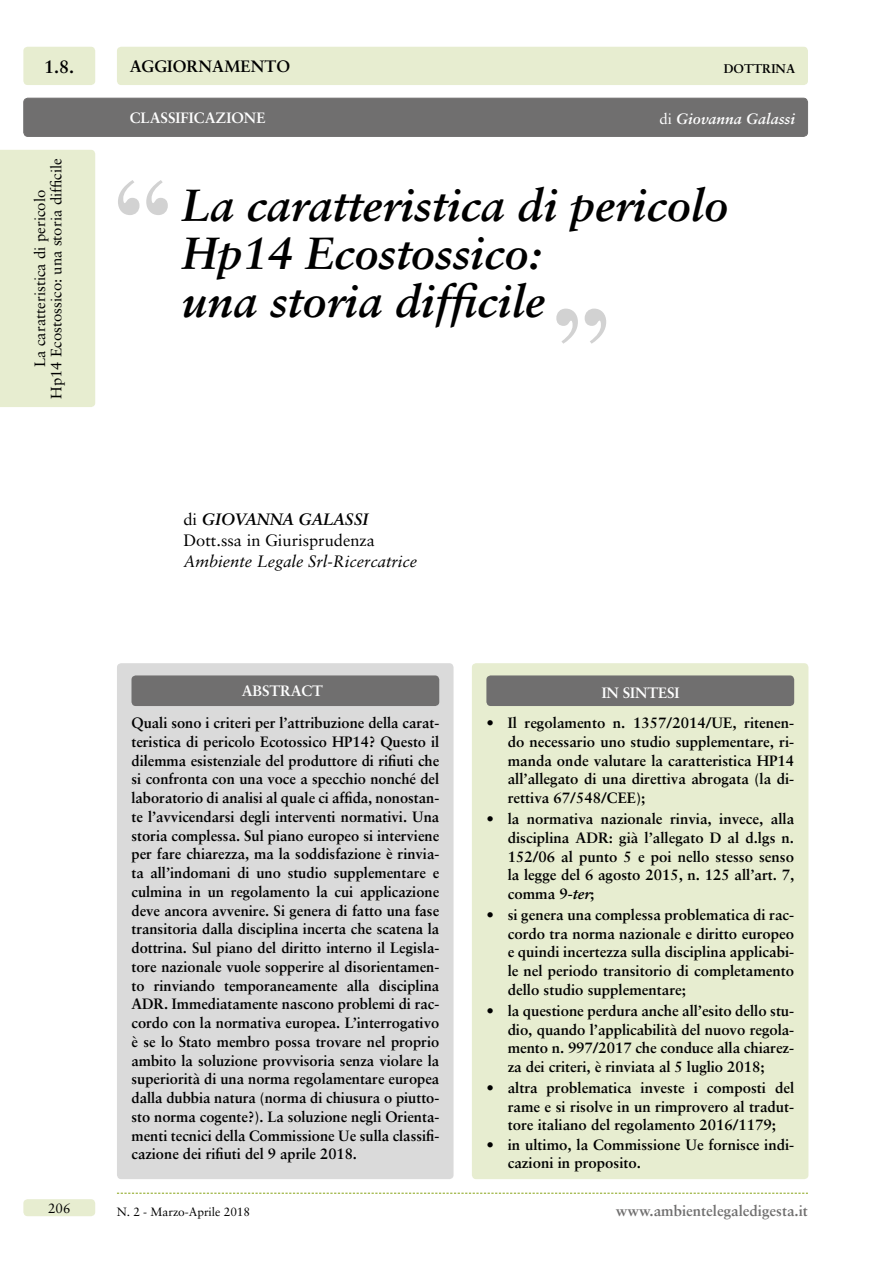
<style>
.page{position:relative;width:893px;height:1263px;background:#fff}
.page>*{position:absolute;margin:0;border:0;box-sizing:border-box;transform-origin:0 0}
.t1{font:italic 700 45px/48px "Sabon";color:#000}
.t2{font:700 18px "Sabon";color:#000}
.t3{font:16.5px/21px "Sabon";color:#000}
.t4{font:italic 16.5px "Sabon";color:#000}
.t5{font:700 16.5px "Sabon";color:#000}
.t6{font:700 15px/18.8px "Sabon";color:#000;text-align:justify}
.t7{font:15px/16.5px "Sabon";color:#000;text-align:center}
.t8{font:700 15px "Sabon";letter-spacing:-.005em;color:#fff}
.t9{font:700 15px "Sabon";color:#706f6f}
.t10{font:italic 700 15px "Sabon";color:#fff}
.t11{font:13.5px "Sabon";color:#000}
.t12{font:700 12.6px "Sabon";color:#000}
.t13{font:12px "Sabon";letter-spacing:-.005em;color:#000}
.s1{font-weight:400;font-style:normal}
.s2{font-weight:700;font-style:italic}
.s3{font-style:italic}
</style>
<div class="page">
<div style="left:117px;top:47px;width:691px;height:38px;background:#e7edd0;border-radius:4px"></div>
<div style="left:23px;top:47px;width:72px;height:38px;background:#e7edd0;border-radius:4px"></div>
<div style="left:23px;top:1199px;width:72px;height:17px;background:#e7edd0;border-radius:4px"></div>
<svg style="left:117px;top:1193px;width:691px;height:1px"></svg>
<div style="left:24px;top:98px;width:783px;height:38px;background:#706f6f;border-radius:4px"></div>
<div style="left:23px;top:98px;width:785px;height:39px;border:1px solid #706f6f;border-radius:4px"></div>
<div style="left:0;top:150px;width:95px;height:257px;background:#e7edd0"></div>
<div style="left:117px;top:663px;width:337px;height:516px;background:#dadada;border-radius:4px"></div>
<div style="left:131px;top:675px;width:308px;height:31px;background:#706f6f;border-radius:4px"></div>
<div style="left:472px;top:663px;width:336px;height:516px;background:#e7edd0;border-radius:4px"></div>
<div style="left:486px;top:675px;width:308px;height:31px;background:#706f6f;border-radius:4px"></div>
<svg style="left:118px;top:180px;width:50px;height:35px"></svg>
<svg style="left:556px;top:309px;width:50px;height:35px"></svg>
<p class="t2" style="left:44px;top:55px;width:32px">1.8.</p>
<p class="t12" style="left:724px;top:61px;width:73px">DOTTRINA</p>
<p class="t8" style="left:130px;top:108px;width:137px">CLASSIFICAZIONE</p>
<p class="t5" style="left:130px;top:56px;width:162px">AGGIORNAMENTO</p>
<p class="t10" style="left:659px;top:110px;width:137px"><span class="s1">di</span> Giovanna Galassi</p>
<p class="t7" style="left:31px;top:399px;width:242px;rotate:-90deg">La caratteristica di pericolo<br>Hp14 Ecostossico: una storia difficile</p>
<p class="t11" style="left:48px;top:1200px;width:24px">206</p>
<h1 class="t1" style="left:182px;top:181px;width:548px">La caratteristica di pericolo<br>Hp14 Ecostossico:<br>una storia difficile</h1>
<p class="t3" style="left:183px;top:509px;width:193px">di <span class="s2">GIOVANNA GALASSI<br></span>Dott.ssa in Giurisprudenza</p>
<p class="t4" style="left:183px;top:552px;width:235px">Ambiente Legale Srl-Ricercatrice</p>
<p class="t8" style="left:242px;top:681px;width:83px">ABSTRACT</p>
<p class="t6" style="left:131px;top:713px;width:309px">Quali sono i criteri per l’attribuzione della carat&shy;teristica di pericolo Ecotossico HP14? Questo il dilemma esistenziale del produttore di rifiuti che si confronta con una voce a specchio nonché del laboratorio di analisi al quale ci affida, nonostan&shy;te l’avvicendarsi degli interventi normativi. Una storia complessa. Sul piano europeo si interviene per fare chiarezza, ma la soddisfazione è rinvia&shy;ta all’indomani di uno studio supplementare e culmina in un regolamento la cui applicazione deve ancora avvenire. Si genera di fatto una fase transitoria dalla disciplina incerta che scatena la dottrina. Sul piano del diritto interno il Legisla&shy;tore nazionale vuole sopperire al disorientamen&shy;to rinviando temporaneamente alla disciplina ADR. Immediatamente nascono problemi di rac&shy;cordo con la normativa europea. L’interrogativo è se lo Stato membro possa trovare nel proprio ambito la soluzione provvisoria senza violare la superiorità di una norma regolamentare europea dalla dubbia natura (norma di chiusura o piutto&shy;sto norma cogente?). La soluzione negli Orienta&shy;menti tecnici della Commissione Ue sulla classifi&shy;cazione dei rifiuti del 9 aprile 2018.</p>
<p class="t13" style="left:117px;top:1205px;width:135px">N. 2 - Marzo-Aprile 2018</p>
<p class="t8" style="left:602px;top:683px;width:79px">IN SINTESI</p>
<p class="t6" style="left:508px;top:713px;width:288px;text-indent:-21px">• Il regolamento n. 1357/2014/UE, ritenen&shy;do necessario uno studio supplementare, ri&shy;manda onde valutare la caratteristica HP14 all’allegato di una direttiva abrogata (la di&shy;rettiva 67/548/CEE);</p>
<p class="t6" style="left:508px;top:809px;width:288px;text-indent:-21px">• la normativa nazionale rinvia, invece, alla disciplina ADR: già l’allegato D al d.lgs n.<br>152/06 al punto 5 e poi nello stesso senso la legge del 6 agosto 2015, n. 125 all’art. 7, comma 9-<span class="s3">ter</span>;</p>
<p class="t6" style="left:508px;top:905px;width:288px;text-indent:-21px">• si genera una complessa problematica di rac&shy;cordo tra norma nazionale e diritto europeo e quindi incertezza sulla disciplina applicabi&shy;le nel periodo transitorio di completamento dello studio supplementare;</p>
<p class="t6" style="left:508px;top:1001px;width:288px;text-indent:-21px">• la questione perdura anche all’esito dello stu&shy;dio, quando l’applicabilità del nuovo regola&shy;mento n. 997/2017 che conduce alla chiarez&shy;za dei criteri, è rinviata al 5 luglio 2018;</p>
<p class="t6" style="left:508px;top:1078px;width:288px;text-indent:-21px">• altra problematica investe i composti del rame e si risolve in un rimprovero al tradut&shy;tore italiano del regolamento 2016/1179;</p>
<p class="t6" style="left:508px;top:1136px;width:288px;line-height:17.7px;text-indent:-21px">• in ultimo, la Commissione Ue fornisce indi&shy;cazioni in proposito.</p>
<p class="t9" style="left:616px;top:1201px;width:194px">www.ambientelegaledigesta.it</p>
</div>
